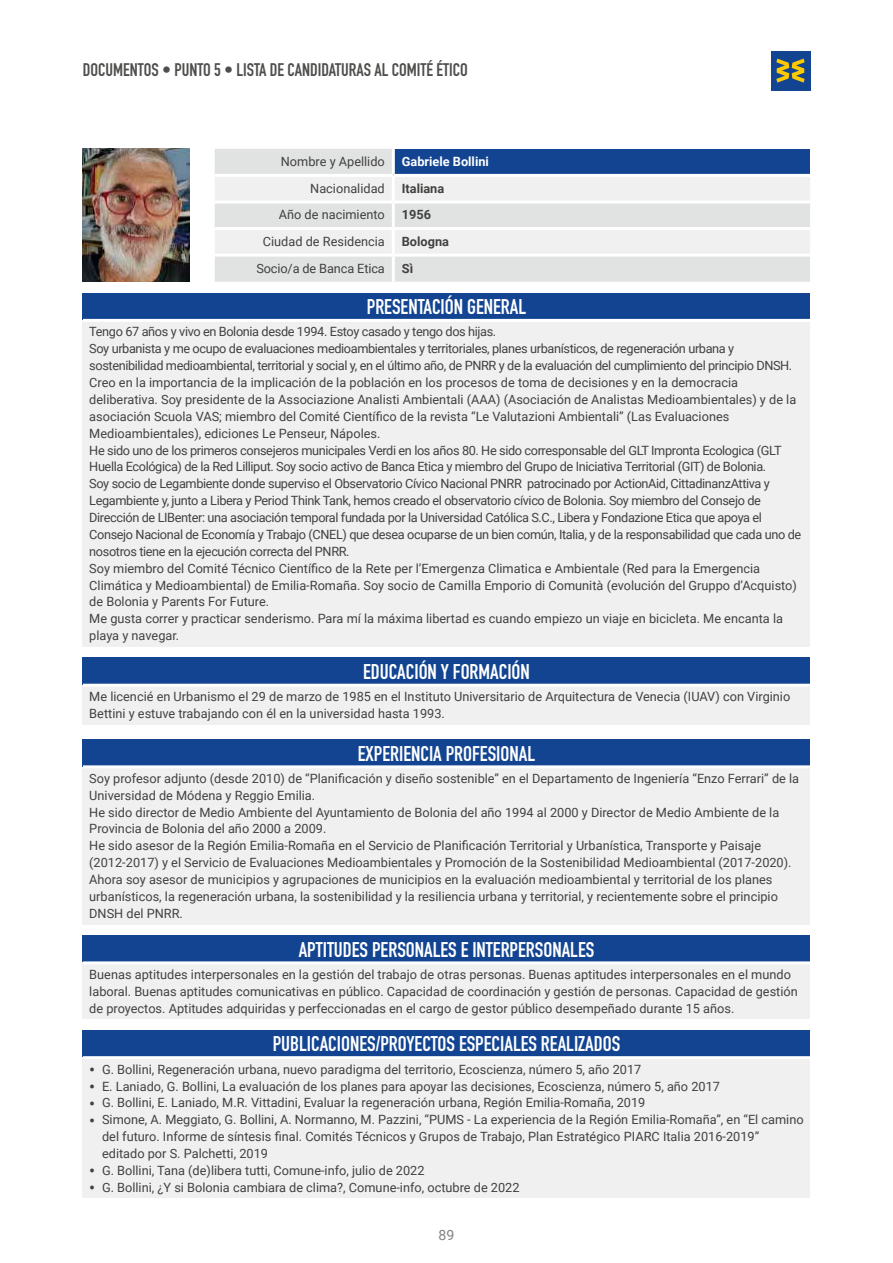
<style>
.page{position:relative;width:893px;height:1263px;background:#fff}
.page>*{position:absolute;margin:0;border:0;box-sizing:border-box;transform-origin:0 0}
.t1{font:21px "DIN Engschrift Std";color:#fff}
.t2{font:18px "DIN Engschrift Std";color:#4e4e4d}
.t3{font:14.1px "Roboto";color:#818281}
.t4{font:12.75px/17px "Roboto";color:#414140}
.t5{font:12.75px/17px "Roboto";letter-spacing:-.03em;color:#414140}
.t6{font:700 12.75px "Roboto";color:#414140}
.t7{font:700 12.75px "Roboto";color:#fff}
.s1{font-size:18px}
</style>
<div class="page">
<div style="left:771px;top:51px;width:39px;height:39px;background:#124491"></div>
<svg style="left:776px;top:59px;width:29px;height:24px"></svg>
<div style="left:83px;top:293px;width:727px;height:27px;background:#124491"></div>
<div style="left:83px;top:320px;width:727px;height:326px;background:#f0f0f0"></div>
<hr style="left:83px;top:319px;width:727px;height:3px;background:#fff">
<div style="left:83px;top:657px;width:727px;height:28px;background:#124491"></div>
<div style="left:83px;top:685px;width:727px;height:39px;background:#f0f0f0"></div>
<hr style="left:83px;top:684px;width:727px;height:3px;background:#fff">
<div style="left:83px;top:739px;width:727px;height:28px;background:#124491"></div>
<div style="left:83px;top:767px;width:727px;height:157px;background:#f0f0f0"></div>
<hr style="left:83px;top:765px;width:727px;height:3px;background:#fff">
<div style="left:83px;top:935px;width:727px;height:28px;background:#124491"></div>
<div style="left:83px;top:963px;width:727px;height:56px;background:#f0f0f0"></div>
<hr style="left:83px;top:961px;width:727px;height:3px;background:#fff">
<div style="left:83px;top:1030px;width:727px;height:28px;background:#124491"></div>
<div style="left:83px;top:1058px;width:727px;height:140px;background:#f0f0f0"></div>
<hr style="left:83px;top:1056px;width:727px;height:3px;background:#fff">
<div style="left:215px;top:149px;width:595px;height:133px;background:#e1e2e2"></div>
<div style="left:393px;top:149px;width:417px;height:26px;background:#124491"></div>
<svg style="left:215px;top:177px;width:595px;height:77px;fill:#f0f0f0"></svg>
<hr style="left:215px;top:254px;width:178px;height:3px;background:#fff">
<hr style="left:393px;top:254px;width:417px;height:3px;background:#fff">
<hr style="left:392px;top:257px;width:3px;height:25px;background:#fff">
<hr style="left:392px;top:149px;width:3px;height:25px;background:#fff">
<hr style="left:215px;top:174px;width:178px;height:3px;background:#fff">
<hr style="left:393px;top:174px;width:417px;height:3px;background:#fff">
<hr style="left:392px;top:177px;width:3px;height:23px;background:#fff">
<hr style="left:215px;top:200px;width:178px;height:3px;background:#fff">
<hr style="left:393px;top:200px;width:417px;height:3px;background:#fff">
<hr style="left:392px;top:203px;width:3px;height:24px;background:#fff">
<hr style="left:215px;top:227px;width:178px;height:3px;background:#fff">
<hr style="left:393px;top:227px;width:417px;height:3px;background:#fff">
<hr style="left:392px;top:230px;width:3px;height:24px;background:#fff">
<img style="left:83px;top:149px;width:106px;height:133px">
<h2 class="t2" style="left:83px;top:59px;width:386px">DOCUMENTOS • PUNTO 5 • LISTA DE CANDIDATURAS AL COMITÉ ÉTICO</h2>
<p class="t4" style="left:281px;top:153px;width:105px">Nombre y Apellido</p>
<p class="t7" style="left:402px;top:153px;width:89px">Gabriele Bollini</p>
<p class="t4" style="left:310px;top:179px;width:76px">Nacionalidad</p>
<p class="t6" style="left:402px;top:179px;width:44px">Italiana</p>
<p class="t4" style="left:279px;top:206px;width:107px">Año de nacimiento</p>
<p class="t6" style="left:402px;top:206px;width:31px">1956</p>
<p class="t4" style="left:263px;top:232px;width:123px">Ciudad de Residencia</p>
<p class="t6" style="left:402px;top:233px;width:49px">Bologna</p>
<p class="t4" style="left:256px;top:259px;width:130px">Socio/a de Banca Etica</p>
<p class="t6" style="left:402px;top:259px;width:13px">Sì</p>
<h1 class="t1" style="left:367px;top:294px;width:161px">PRESENTACIÓN GENERAL</h1>
<p class="t5" style="left:89px;top:323px;width:713px">Tengo 67 años y vivo en Bolonia desde 1994. Estoy casado y tengo dos hijas.<br>Soy urbanista y me ocupo de evaluaciones medioambientales y territoriales, planes urbanísticos, de regeneración urbana y sostenibilidad medioambiental, territorial y social y, en el último año, de PNRR y de la evaluación del cumplimiento del principio DNSH.<br>Creo en la importancia de la implicación de la población en los procesos de toma de decisiones y en la democracia deliberativa. Soy presidente de la Associazione Analisti Ambientali (AAA) (Asociación de Analistas Medioambientales) y de la asociación Scuola VAS; miembro del Comité Científico de la revista “Le Valutazioni Ambientali” (Las Evaluaciones Medioambientales), ediciones Le Penseur, Nápoles.<br>He sido uno de los primeros consejeros municipales Verdi en los años 80. He sido corresponsable del GLT Impronta Ecologica (GLT Huella Ecológica) de la Red Lilliput. Soy socio activo de Banca Etica y miembro del Grupo de Iniciativa Territorial (GIT) de Bolonia.<br>Soy socio de Legambiente donde superviso el Observatorio Cívico Nacional PNRR patrocinado por ActionAid, CittadinanzAttiva y Legambiente y, junto a Libera y Period Think Tank, hemos creado el observatorio cívico de Bolonia. Soy miembro del Consejo de Dirección de LIBenter: una asociación temporal fundada por la Universidad Católica S.C., Libera y Fondazione Etica que apoya el Consejo Nacional de Economía y Trabajo (CNEL) que desea ocuparse de un bien común, Italia, y de la responsabilidad que cada uno de nosotros tiene en la ejecución correcta del PNRR.<br>Soy miembro del Comité Técnico Científico de la Rete per l’Emergenza Climatica e Ambientale (Red para la Emergencia Climática y Medioambiental) de Emilia-Romaña. Soy socio de Camilla Emporio di Comunità (evolución del Gruppo d’Acquisto) de Bolonia y Parents For Future.<br>Me gusta correr y practicar senderismo. Para mí la máxima libertad es cuando empiezo un viaje en bicicleta. Me encanta la playa y navegar.</p>
<h1 class="t1" style="left:363px;top:659px;width:168px">EDUCACIÓN Y FORMACIÓN</h1>
<p class="t4" style="left:89px;top:688px;width:702px">Me licencié en Urbanismo el 29 de marzo de 1985 en el Instituto Universitario de Arquitectura de Venecia (IUAV) con Virginio<br>Bettini y estuve trabajando con él en la universidad hasta 1993.</p>
<h1 class="t1" style="left:358px;top:741px;width:179px">EXPERIENCIA PROFESIONAL</h1>
<p class="t4" style="left:89px;top:769px;width:711px">Soy profesor adjunto (desde 2010) de “Planificación y diseño sostenible” en el Departamento de Ingeniería “Enzo Ferrari” de la Universidad de Módena y Reggio Emilia.<br>He sido director de Medio Ambiente del Ayuntamiento de Bolonia del año 1994 al 2000 y Director de Medio Ambiente de la Provincia de Bolonia del año 2000 a 2009.<br>He sido asesor de la Región Emilia-Romaña en el Servicio de Planificación Territorial y Urbanística, Transporte y Paisaje (2012-2017) y el Servicio de Evaluaciones Medioambientales y Promoción de la Sostenibilidad Medioambiental (2017-2020).<br>Ahora soy asesor de municipios y agrupaciones de municipios en la evaluación medioambiental y territorial de los planes urbanísticos, la regeneración urbana, la sostenibilidad y la resiliencia urbana y territorial, y recientemente sobre el principio DNSH del PNRR.</p>
<h1 class="t1" style="left:299px;top:937px;width:297px">APTITUDES PERSONALES E INTERPERSONALES</h1>
<p class="t4" style="left:89px;top:965px;width:710px">Buenas aptitudes interpersonales en la gestión del trabajo de otras personas. Buenas aptitudes interpersonales en el mundo laboral. Buenas aptitudes comunicativas en público. Capacidad de coordinación y gestión de personas. Capacidad de gestión de proyectos. Aptitudes adquiridas y perfeccionadas en el cargo de gestor público desempeñado durante 15 años.</p>
<h1 class="t1" style="left:273px;top:1031px;width:349px">PUBLICACIONES/PROYECTOS ESPECIALES REALIZADOS</h1>
<p class="t4" style="left:89px;top:1060px;width:553px"><span class="s1">•</span> G. Bollini, Regeneración urbana, nuevo paradigma del territorio, Ecoscienza, número 5, año 2017</p>
<p class="t4" style="left:89px;top:1077px;width:632px"><span class="s1">•</span> E. Laniado, G. Bollini, La evaluación de los planes para apoyar las decisiones, Ecoscienza, número 5, año 2017</p>
<p class="t4" style="left:89px;top:1094px;width:558px"><span class="s1">•</span> G. Bollini, E. Laniado, M.R. Vittadini, Evaluar la regeneración urbana, Región Emilia-Romaña, 2019</p>
<p class="t4" style="left:102px;top:1111px;width:703px;text-indent:-13px"><span class="s1">•</span> Simone, A. Meggiato, G. Bollini, A. Normanno, M. Pazzini, “PUMS - La experiencia de la Región Emilia-Romaña”, en “El camino del futuro. Informe de síntesis final. Comités Técnicos y Grupos de Trabajo, Plan Estratégico PIARC Italia 2016-2019” editado por S. Palchetti, 2019</p>
<p class="t4" style="left:89px;top:1161px;width:337px"><span class="s1">•</span> G. Bollini, Tana (de)libera tutti, Comune-info, julio de 2022</p>
<p class="t4" style="left:89px;top:1178px;width:432px"><span class="s1">•</span> G. Bollini, ¿Y si Bolonia cambiara de clima?, Comune-info, octubre de 2022</p>
<p class="t3" style="left:439px;top:1224px;width:17px">89</p>
</div>
